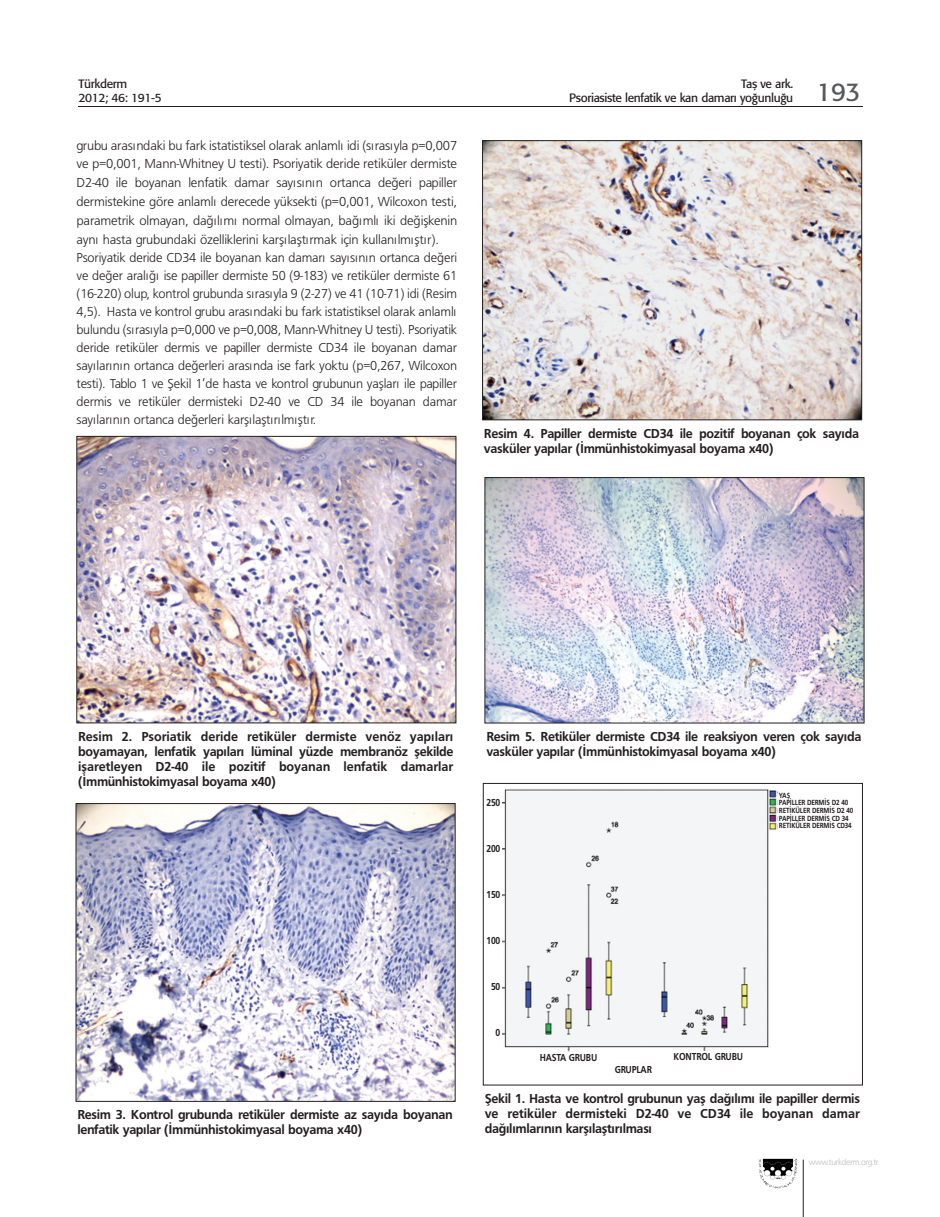
<style>
.page{position:relative;width:940px;height:1217px;background:#fff}
.page>*{position:absolute;margin:0;border:0;box-sizing:border-box;transform-origin:0 0}
.t1{font:25.5px "Formata Tr";color:#57585a}
.t2{font:13.5px/18.3px "Frugal Normal Tr";letter-spacing:-.015em;color:#231f20}
.t3{font:13.5px/15px "Frugal Bold Tr";letter-spacing:-.025em;color:#231f20}
.t4{font:12px/13.5px "Formata Tr";letter-spacing:-.03em;color:#231f20;text-align:right}
.t5{font:10.5px "Frugal Bold Tr";letter-spacing:-.02em;color:#231f20;scale:.85 1}
.t6{font:9px "Frugal Normal Tr";letter-spacing:-.055em;color:#bcbdc0}
.t7{font:7.8px/7.6px "Frugal Bold Tr";letter-spacing:-.02em;color:#231f20;scale:.85 1}
</style>
<div class="page">
<hr style="left:78px;top:106px;width:785px;height:1px;background:#231f20">
<img style="left:758px;top:1158px;width:39px;height:29px">
<hr style="left:803px;top:1159px;width:1px;height:57px;background:#231f20">
<img style="left:79px;top:438px;width:375px;height:283px">
<div style="left:77px;top:436px;width:379px;height:287px;border:1px solid #231f20"></div>
<img style="left:78px;top:805px;width:375px;height:294px">
<img style="left:484px;top:142px;width:376px;height:276px">
<div style="left:482px;top:140px;width:380px;height:280px;border:1px solid #231f20"></div>
<img style="left:502px;top:789px;width:275px;height:262px">
<div style="left:483px;top:783px;width:379px;height:301px;border:1px solid #231f20"></div>
<img style="left:487px;top:479px;width:375px;height:242px">
<div style="left:485px;top:477px;width:379px;height:246px;border:1px solid #231f20"></div>
<div style="left:672px;top:1050px;width:74px;height:18px;background:#fff"></div>
<p class="t4" style="left:79px;top:78px;width:85px;text-align:left">Türk derm<br>2012; 46: 191-5</p>
<h1 class="t1" style="left:816px;top:81px;width:45px">193</h1>
<p class="t4" style="left:569px;top:78px;width:225px">Taş ve ark.<br>Psoriasiste lenfatik ve kan damarı yoğunluğu</p>
<p class="t2" style="left:77px;top:137px;width:382px">grubu arasındaki bu fark istatistiksel olarak anlamlı idi (sırasıyla p=0,007 ve p=0,001, Mann-Whitney U testi). Psoriyatik deride retiküler dermiste D2-40 ile boyanan lenfatik damar sayısının ortanca değeri papiller dermistekine göre anlamlı derecede yüksekti (p=0,001, Wilcoxon testi, parametrik olmayan, dağılımı normal olmayan, bağımlı iki değişkenin aynı hasta grubundaki özelliklerini karşılaştırmak için kullanılmıştır).<br>Psoriyatik deride CD34 ile boyanan kan damarı sayısının ortanca değeri ve değer aralığı ise papiller dermiste 50 (9-183) ve retiküler dermiste 61 (16-220) olup, kontrol grubunda sırasıyla 9 (2-27) ve 41 (10-71) idi (Resim 4,5). Hasta ve kontrol grubu arasındaki bu fark istatistiksel olarak anlamlı bulundu (sırasıyla p=0,000 ve p=0,008, Mann-Whitney U testi). Psoriyatik deride retiküler dermis ve papiller dermiste CD34 ile boyanan damar sayılarının ortanca değerleri arasında ise fark yoktu (p=0,267, Wilcoxon testi). Tablo 1 ve Şekil 1’de hasta ve kontrol grubunun yaşları ile papiller dermis ve retiküler dermisteki D2-40 ve CD 34 ile boyanan damar sayılarının ortanca değerleri karşılaştırılmıştır.</p>
<p class="t3" style="left:484px;top:426px;width:377px">Resim 4. Papiller dermiste CD34 ile pozitif boyanan çok sayıda vasküler yapılar (İmmünhistokimyasal boyama x40)</p>
<p class="t3" style="left:78px;top:729px;width:377px;text-align:justify">Resim 2. Psoriatik deride retiküler dermiste venöz yapıları boyamayan, lenfatik yapıları lüminal yüzde membranöz şekilde işaretleyen D2-40 ile pozitif boyanan lenfatik damarlar (İmmünhistokimyasal boyama x40)</p>
<p class="t3" style="left:77px;top:1107px;width:377px">Resim 3. Kontrol grubunda retiküler dermiste az sayıda boyanan lenfatik yapılar (İmmünhistokimyasal boyama x40)</p>
<p class="t3" style="left:486px;top:729px;width:377px">Resim 5. Retiküler dermiste CD34 ile reaksiyon veren çok sayıda vasküler yapılar (İmmünhistokimyasal boyama x40)</p>
<p class="t5" style="left:486px;top:798px;width:18px">250</p>
<p class="t5" style="left:486px;top:844px;width:18px">200</p>
<p class="t5" style="left:486px;top:890px;width:18px">150</p>
<p class="t5" style="left:486px;top:936px;width:18px">100</p>
<p class="t5" style="left:491px;top:981px;width:13px">50</p>
<p class="t5" style="left:495px;top:1027px;width:7px">0</p>
<p class="t7" style="left:779px;top:791px;width:89px">YAŞ<br>PAPİLLER DERMİS D2 40<br>RETİKÜLER DERMİS D2 40<br>PAPİLLER DERMİS CD 34<br>RETİKÜLER DERMİS CD34</p>
<p class="t5" style="left:540px;top:1053px;width:69px">HASTA GRUBU</p>
<p class="t5" style="left:673px;top:1052px;width:83px">KONTROL GRUBU</p>
<p class="t5" style="left:615px;top:1065px;width:45px">GRUPLAR</p>
<p class="t3" style="left:485px;top:1091px;width:377px;text-align:justify">Şekil 1. Hasta ve kontrol grubunun yaş dağılımı ile papiller dermis ve retiküler dermisteki D2-40 ve CD34 ile boyanan damar dağılımlarının karşılaştırılması</p>
<p class="t6" style="left:809px;top:1157px;width:71px">www.turk derm.org.tr</p>
</div>
